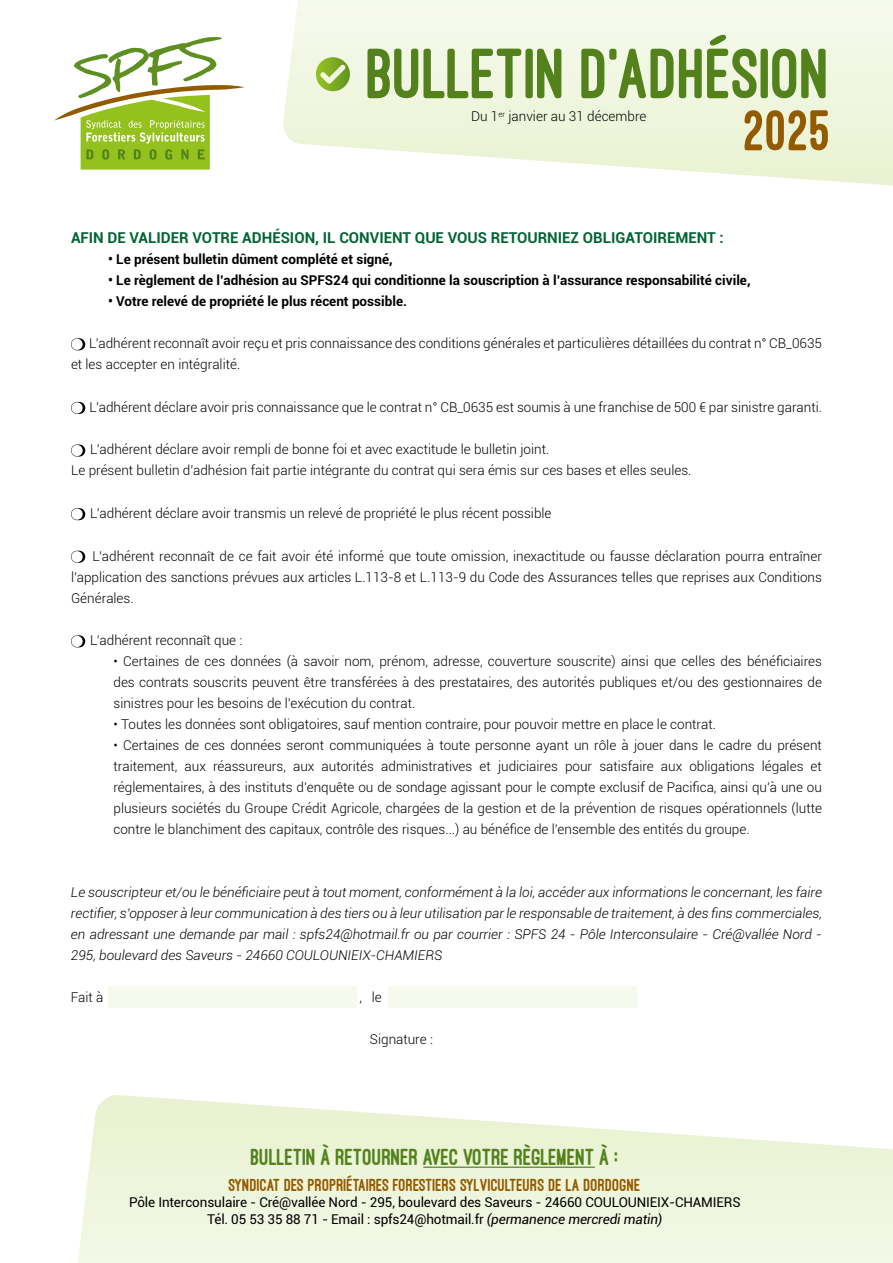
<style>
.page{position:relative;width:893px;height:1263px;background:#fff}
.page>*{position:absolute;margin:0;border:0;box-sizing:border-box;transform-origin:0 0}
.t1{font:800 73.5px "Ostrich Sans";letter-spacing:-.01em;color:#53821d}
.t2{font:800 59.4px "Ostrich Sans";color:#935b00}
.t3{font:800 24px "Ostrich Sans";letter-spacing:-.01em;color:#53821d}
.t4{font:800 18px "Ostrich Sans";color:#935b00}
.t5{font:700 15px "Roboto";color:#006533}
.t6{font:300 13.5px/21px "Roboto";color:#000;text-align:justify}
.t7{font:italic 300 13.5px/21px "Roboto";color:#000;text-align:justify}
.t8{font:700 13.5px "Roboto";color:#000}
.t9{font:13.5px/16.2px "Roboto";letter-spacing:-.01em;color:#000;text-align:center}
.s1{font-style:italic}
</style>
<div class="page">
<svg style="left:78px;top:1095px;width:815px;height:168px;fill:#f0f6df"></svg>
<hr style="left:423px;top:1166px;width:172px;height:2px;background:#53821d">
<svg style="left:54px;top:37px;width:191px;height:133px"></svg>
<svg style="left:283px;top:0;width:610px;height:186px;background:#f2f7e4"></svg>
<svg style="left:316px;top:57px;width:34px;height:34px"></svg>
<svg style="left:71px;top:338px;width:14px;height:12px"></svg>
<svg style="left:71px;top:402px;width:14px;height:12px"></svg>
<svg style="left:71px;top:444px;width:14px;height:13px"></svg>
<svg style="left:71px;top:508px;width:14px;height:12px"></svg>
<svg style="left:71px;top:551px;width:14px;height:12px"></svg>
<svg style="left:71px;top:635px;width:14px;height:12px"></svg>
<div style="left:109px;top:986px;width:248px;height:22px;background:#f6f9ed"></div>
<div style="left:388px;top:986px;width:248px;height:22px;background:#f6f9ed"></div>
<h1 class="t1" style="left:367px;top:35px;width:466px">BULLETIN D’ADHÉSION</h1>
<h2 class="t2" style="left:744px;top:99px;width:89px">2025</h2>
<p class="t6" style="left:471px;top:106px;width:177px">Du 1<sup>er</sup> janvier au 31 décembre</p>
<p class="t5" style="left:71px;top:227px;width:654px">AFIN DE VALIDER VOTRE ADHÉSION, IL CONVIENT QUE VOUS RETOURNIEZ OBLIGATOIREMENT :</p>
<p class="t8" style="left:108px;top:249px;width:286px">• Le présent bulletin dûment complété et signé,</p>
<p class="t8" style="left:108px;top:270px;width:644px">• Le règlement de l’adhésion au SPFS24 qui conditionne la souscription à l’assurance responsabilité civile,</p>
<p class="t8" style="left:108px;top:291px;width:300px">• Votre relevé de propriété le plus récent possible.</p>
<p class="t6" style="left:71px;top:332px;width:752px;text-indent:18px">L’adhérent reconnaît avoir reçu et pris connaissance des conditions générales et particulières détaillées du contrat n° CB_0635 et les accepter en intégralité.</p>
<p class="t6" style="left:90px;top:396px;width:734px">L’adhérent déclare avoir pris connaissance que le contrat n° CB_0635 est soumis à une franchise de 500 € par sinistre garanti.</p>
<p class="t6" style="left:71px;top:439px;width:622px;text-indent:19px">L’adhérent déclare avoir rempli de bonne foi et avec exactitude le bulletin joint.<br>Le présent bulletin d’adhésion fait partie intégrante du contrat qui sera émis sur ces bases et elles seules.</p>
<p class="t6" style="left:90px;top:502px;width:463px">L’adhérent déclare avoir transmis un relevé de propriété le plus récent possible</p>
<p class="t6" style="left:71px;top:545px;width:752px;text-indent:22px">L’adhérent reconnaît de ce fait avoir été informé que toute omission, inexactitude ou fausse déclaration pourra entraîner l’application des sanctions prévues aux articles L.113-8 et L.113-9 du Code des Assurances telles que reprises aux Conditions Générales.</p>
<p class="t6" style="left:90px;top:629px;width:154px">L’adhérent reconnaît que :</p>
<p class="t6" style="left:114px;top:650px;width:710px">• Certaines de ces données (à savoir nom, prénom, adresse, couverture souscrite) ainsi que celles des bénéficiaires des contrats souscrits peuvent être transférées à des prestataires, des autorités publiques et/ou des gestionnaires de sinistres pour les besoins de l’exécution du contrat.</p>
<p class="t6" style="left:114px;top:714px;width:604px">• Toutes les données sont obligatoires, sauf mention contraire, pour pouvoir mettre en place le contrat.</p>
<p class="t6" style="left:114px;top:735px;width:710px">• Certaines de ces données seront communiquées à toute personne ayant un rôle à jouer dans le cadre du présent traitement, aux réassureurs, aux autorités administratives et judiciaires pour satisfaire aux obligations légales et réglementaires, à des instituts d’enquête ou de sondage agissant pour le compte exclusif de Pacifica, ainsi qu’à une ou plusieurs sociétés du Groupe Crédit Agricole, chargées de la gestion et de la prévention de risques opérationnels (lutte contre le blanchiment des capitaux, contrôle des risques...) au bénéfice de l’ensemble des entités du groupe.</p>
<p class="t7" style="left:71px;top:882px;width:752px">Le souscripteur et/ou le bénéficiaire peut à tout moment, conformément à la loi, accéder aux informations le concernant, les faire rectifier, s’opposer à leur communication à des tiers ou à leur utilisation par le responsable de traitement, à des fins commerciales, en adressant une demande par mail : spfs24@hotmail.fr ou par courrier : SPFS 24 - Pôle Interconsulaire - Cré@vallée Nord - 295, boulevard des Saveurs - 24660 COULOUNIEIX-CHAMIERS</p>
<p class="t6" style="left:370px;top:1029px;width:64px">Signature :</p>
<h3 class="t3" style="left:251px;top:1145px;width:369px">BULLETIN À RETOURNER AVEC VOTRE RÈGLEMENT À :</h3>
<h3 class="t4" style="left:229px;top:1176px;width:414px">SYNDICAT DES PROPRIÉTAIRES FORESTIERS SYLVICULTEURS DE LA DORDOGNE</h3>
<p class="t9" style="left:129px;top:1194px;width:613px">Pôle Interconsulaire - Cré@vallée Nord - 295, boulevard des Saveurs - 24660 COULOUNIEIX-CHAMIERS<br>Tél. 05 53 35 88 71 <span class="s1">-</span> Email : spfs24@hotmail.fr <span class="s1">(permanence mercredi matin)</span></p>
</div>
